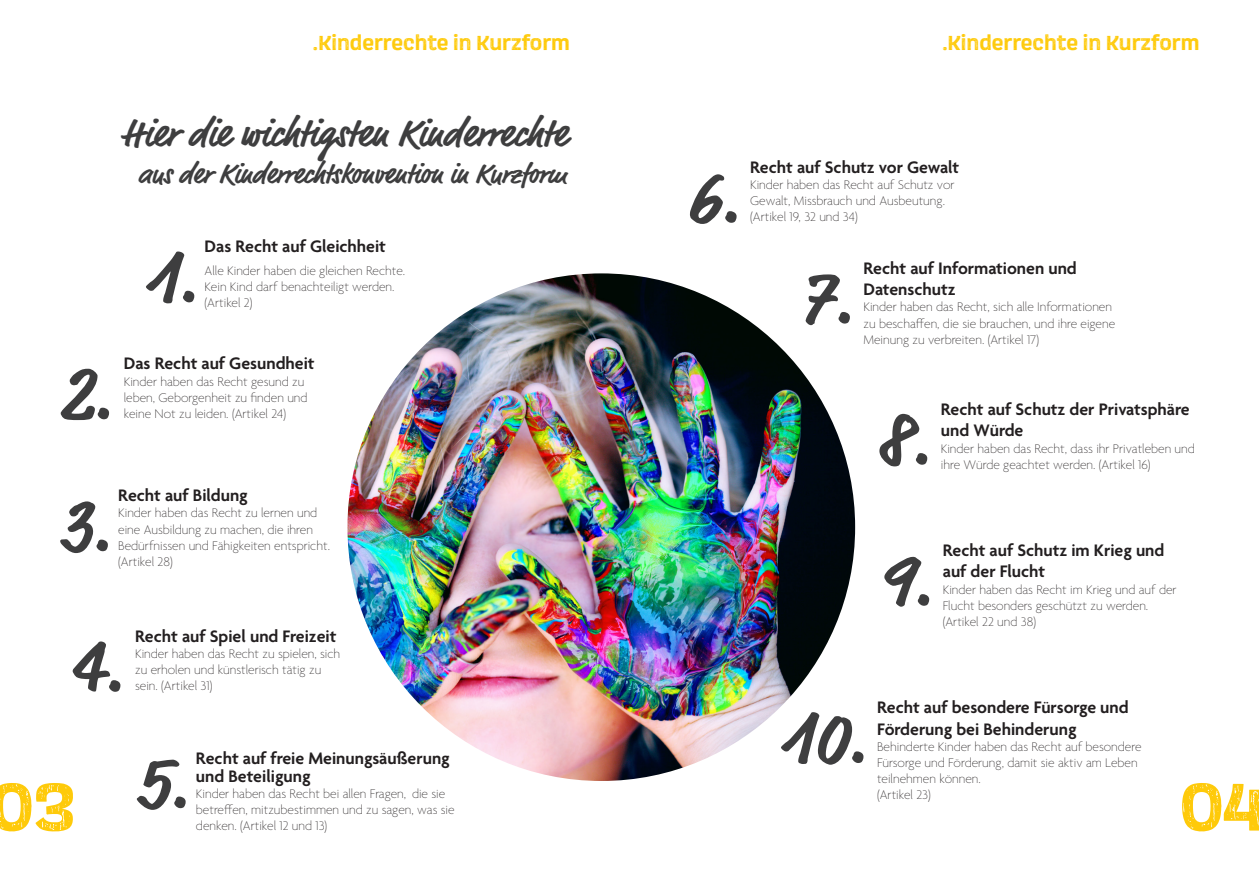
<style>
.page{position:relative;width:1259px;height:893px;background:#fff}
.page>*{position:absolute;margin:0;border:0;box-sizing:border-box;transform-origin:0 0}
.t1{font:700 77.55px "Market Pro";color:#3e3e3f}
.t2{font:700 69.6px "Scarlet Wood";color:#feca0a}
.t3{font:700 39px "Market Pro";color:#3e3e3f}
.t4{font:700 28.5px "Market Pro";color:#3e3e3f}
.t5{font:700 21px "Scarlet Wood";color:#feca0a}
.t6{font:600 18px/21.6px "Agenda";color:#231f20}
.t7{font:100 13.5px/16.2px "Agenda";color:#231f20}
</style>
<div class="page">
<img style="left:347px;top:273px;width:508px;height:508px;border-radius:254px">
<p class="t5" style="left:313px;top:29px;width:258px">.Kinderrechte in Kurzform</p>
<p class="t5" style="left:942px;top:29px;width:258px">.Kinderrechte in Kurzform</p>
<p class="t3" style="left:122px;top:106px;width:446px">Hier die wichtigsten Kinderrechte</p>
<p class="t4" style="left:138px;top:154px;width:430px">aus der Kinderrechtskonvention in Kurzform</p>
<p class="t1" style="left:145px;top:222px;width:55px">1.</p>
<p class="t6" style="left:205px;top:237px;width:183px">Das Recht auf Gleichheit</p>
<p class="t7" style="left:205px;top:263px;width:202px">Alle Kinder haben die gleichen Rechte.<br>Kein Kind darf benachteiligt werden.</p>
<p class="t7" style="left:205px;top:296px;width:49px">(Artikel 2)</p>
<p class="t1" style="left:60px;top:339px;width:55px">2.</p>
<p class="t6" style="left:124px;top:354px;width:192px">Das Recht auf Gesundheit</p>
<p class="t7" style="left:124px;top:374px;width:182px">Kinder haben das Recht gesund zu</p>
<p class="t7" style="left:124px;top:390px;width:185px">leben, Geborgenheit zu finden und</p>
<p class="t7" style="left:124px;top:406px;width:164px">keine Not zu leiden. (Artikel 24)</p>
<p class="t1" style="left:58px;top:471px;width:55px">3.</p>
<p class="t6" style="left:118px;top:486px;width:131px">Recht auf Bildung</p>
<p class="t7" style="left:118px;top:506px;width:213px">Kinder haben das Recht zu lernen und eine Ausbildung zu machen, die ihren<br>Bedürfnissen und Fähigkeiten entspricht.</p>
<p class="t7" style="left:118px;top:554px;width:56px">(Artikel 28)</p>
<p class="t1" style="left:71px;top:612px;width:55px">4.</p>
<p class="t6" style="left:135px;top:626px;width:203px">Recht auf Spiel und Freizeit</p>
<p class="t7" style="left:135px;top:646px;width:207px">Kinder haben das Recht zu spielen, sich</p>
<p class="t7" style="left:135px;top:663px;width:188px">zu erholen und künstlerisch tätig zu sein. (Artikel 31)</p>
<p class="t1" style="left:687px;top:143px;width:55px">6.</p>
<p class="t6" style="left:750px;top:157px;width:211px">Recht auf Schutz vor Gewalt</p>
<p class="t7" style="left:750px;top:177px;width:206px">Kinder haben das Recht auf Schutz vor<br>Gewalt, Missbrauch und Ausbeutung. (Artikel 19, 32 und 34)</p>
<p class="t1" style="left:800px;top:243px;width:55px">7.</p>
<p class="t6" style="left:863px;top:258px;width:215px">Recht auf Informationen und<br>Datenschutz</p>
<p class="t7" style="left:863px;top:300px;width:253px">Kinder haben das Recht, sich alle Informationen zu beschaffen, die sie brauchen, und ihre eigene<br>Meinung zu verbreiten. (Artikel 17)</p>
<p class="t1" style="left:877px;top:385px;width:55px">8.</p>
<p class="t6" style="left:941px;top:399px;width:250px">Recht auf Schutz der Privatsphäre und Würde</p>
<p class="t7" style="left:941px;top:441px;width:255px">Kinder haben das Recht, dass ihr Privatleben und ihre Würde geachtet werden. (Artikel 16)</p>
<p class="t1" style="left:879px;top:526px;width:55px">9.</p>
<p class="t6" style="left:942px;top:540px;width:223px">Recht auf Schutz im Krieg und auf der Flucht</p>
<p class="t7" style="left:942px;top:582px;width:235px">Kinder haben das Recht im Krieg und auf der<br>Flucht besonders geschützt zu werden.</p>
<p class="t7" style="left:942px;top:614px;width:95px">(Artikel 22 und 38)</p>
<p class="t6" style="left:877px;top:698px;width:253px">Recht auf besondere Fürsorge und<br>Förderung bei Behinderung</p>
<p class="t7" style="left:877px;top:739px;width:266px">Behinderte Kinder haben das Recht auf besondere<br>Fürsorge und Förderung, damit sie aktiv am Leben teilnehmen können.</p>
<p class="t7" style="left:877px;top:788px;width:55px">(Artikel 23)</p>
<p class="t1" style="left:780px;top:683px;width:89px">10.</p>
<p class="t6" style="left:196px;top:748px;width:255px">Recht auf freie Meinungsäußerung</p>
<p class="t6" style="left:196px;top:766px;width:116px">und Beteiligung</p>
<p class="t7" style="left:196px;top:786px;width:260px">Kinder haben das Recht bei allen Fragen, die sie betreffen, mitzubestimmen und zu sagen, was sie</p>
<p class="t7" style="left:196px;top:819px;width:133px">denken. (Artikel 12 und 13)</p>
<p class="t1" style="left:136px;top:728px;width:55px">5.</p>
<p class="t2" style="left:-10px;top:759px;width:87px">03</p>
<p class="t2" style="left:1180px;top:759px;width:87px">04</p>
</div>
